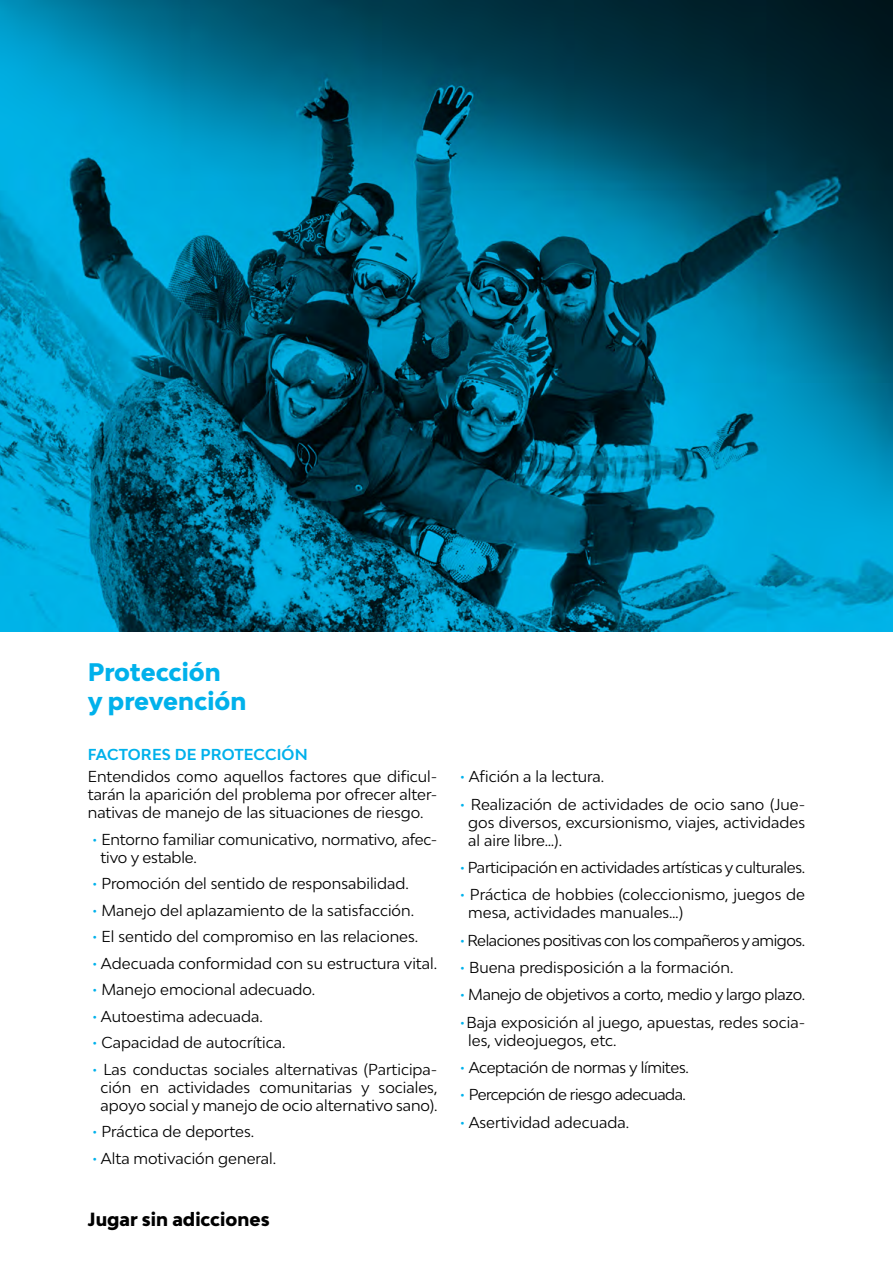
<style>
.page{position:relative;width:893px;height:1263px;background:#fff}
.page>*{position:absolute;margin:0;border:0;box-sizing:border-box;transform-origin:0 0}
.t1{font:800 24px/28.8px "Bw Modelica";color:#00b1eb}
.t2{font:800 18px "Bw Modelica";color:#000}
.t3{font:15px/18px "Bw Modelica";color:#000}
.t4{font:15px "Bw Modelica";letter-spacing:-.02em;color:#000}
.t5{font:15px "Bw Modelica";letter-spacing:-.03em;color:#000}
.t6{font:700 15px "Bw Modelica";letter-spacing:.01em;color:#00b1eb}
.s1{color:#00b1eb}
</style>
<div class="page">
<img style="left:0;top:0;width:893px;height:631px">
<h1 class="t1" style="left:88px;top:657px;width:160px">Protección<br>y prevención</h1>
<p class="t6" style="left:88px;top:745px;width:221px">FACTORES DE PROTECCIÓN</p>
<p class="t3" style="left:88px;top:767px;width:351px;text-align:justify">Entendidos como aquellos factores que dificul&shy;tarán la aparición del problema por ofrecer alter&shy;nativas de manejo de las situaciones de riesgo.</p>
<p class="t3" style="left:101px;top:830px;width:338px;text-indent:-9px"><span class="s1">•</span> Entorno familiar comunicativo, normativo, afec&shy;tivo y estable.</p>
<p class="t3" style="left:92px;top:874px;width:318px"><span class="s1">•</span> Promoción del sentido de responsabilidad.</p>
<p class="t3" style="left:92px;top:901px;width:324px"><span class="s1">•</span> Manejo del aplazamiento de la satisfacción.</p>
<p class="t3" style="left:92px;top:927px;width:328px"><span class="s1">•</span> El sentido del compromiso en las relaciones.</p>
<p class="t3" style="left:92px;top:954px;width:347px"><span class="s1">•</span> Adecuada conformidad con su estructura vital.</p>
<p class="t3" style="left:92px;top:980px;width:225px"><span class="s1">•</span> Manejo emocional adecuado.</p>
<p class="t3" style="left:92px;top:1007px;width:172px"><span class="s1">•</span> Autoestima adecuada.</p>
<p class="t3" style="left:92px;top:1033px;width:195px"><span class="s1">•</span> Capacidad de autocrítica.</p>
<p class="t3" style="left:92px;top:1060px;width:347px;text-align:center"><span class="s1">•</span> Las conductas sociales alternativas (Participa&shy;ción en actividades comunitarias y sociales, apoyo social y manejo de ocio alternativo sano).</p>
<p class="t3" style="left:92px;top:1122px;width:164px"><span class="s1">•</span> Práctica de deportes.</p>
<p class="t3" style="left:92px;top:1149px;width:186px"><span class="s1">•</span> Alta motivación general.</p>
<p class="t2" style="left:88px;top:1207px;width:183px">Jugar sin adicciones</p>
<p class="t3" style="left:460px;top:767px;width:146px"><span class="s1">•</span> Afición a la lectura.</p>
<p class="t3" style="left:468px;top:795px;width:338px;text-align:justify;text-indent:-9px"><span class="s1">•</span> Realización de actividades de ocio sano (Jue&shy;gos diversos, excursionismo, viajes, actividades al aire libre…).</p>
<p class="t4" style="left:460px;top:858px;width:347px"><span class="s1">•</span> Participación en actividades artísticas y culturales.</p>
<p class="t3" style="left:468px;top:885px;width:338px;text-indent:-8px"><span class="s1">•</span> Práctica de hobbies (coleccionismo, juegos de mesa, actividades manuales…)</p>
<p class="t5" style="left:460px;top:930px;width:347px"><span class="s1">•</span> Relaciones positivas con los compañeros y amigos.</p>
<p class="t3" style="left:460px;top:958px;width:275px"><span class="s1">•</span> Buena predisposición a la formación.</p>
<p class="t4" style="left:460px;top:985px;width:347px"><span class="s1">•</span> Manejo de objetivos a corto, medio y largo plazo.</p>
<p class="t3" style="left:468px;top:1013px;width:338px;text-indent:-9px"><span class="s1">•</span>Baja exposición al juego, apuestas, redes socia&shy;les, videojuegos, etc.</p>
<p class="t4" style="left:460px;top:1058px;width:231px"><span class="s1">•</span> Aceptación de normas y límites.</p>
<p class="t5" style="left:460px;top:1085px;width:228px"><span class="s1">•</span> Percepción de riesgo adecuada.</p>
<p class="t3" style="left:460px;top:1113px;width:171px"><span class="s1">•</span> Asertividad adecuada.</p>
</div>
